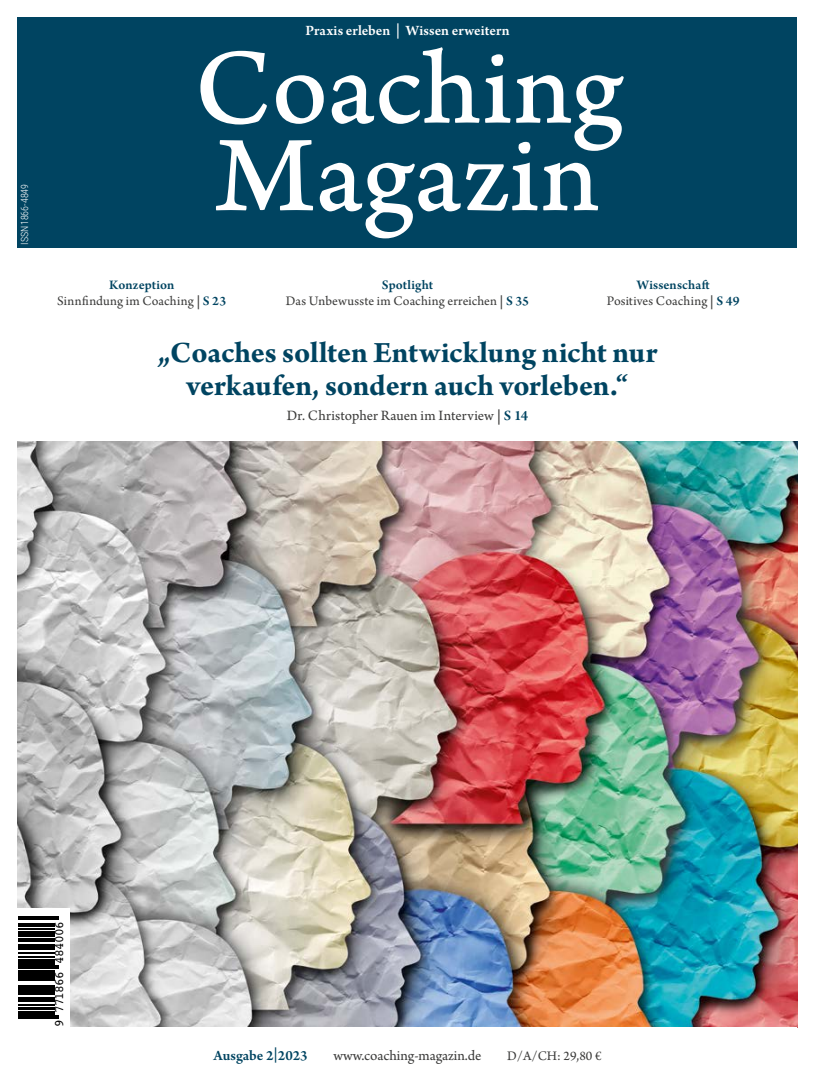
<style>
.page{position:relative;width:815px;height:1081px;background:#fff}
.page>*{position:absolute;margin:0;border:0;box-sizing:border-box;transform-origin:0 0}
.t1{font:112.5px/87.5px "Arno Pro Caption";color:#fff}
.t2{font:700 31.25px/33.8px "Arno Pro";letter-spacing:-.005em;color:#004461;text-align:center}
.t3{font:15px "Arno Pro";color:#3a3a39}
.t4{font:600 15px "Arno Pro";color:#fff}
.t5{font:600 15px "Arno Pro";color:#004461}
.t6{font:13.75px/16.5px "Arno Pro";letter-spacing:.005em;color:#3a3a39;text-align:center}
.t7{font:12.88px "Courier";letter-spacing:-.06em;color:#000}
.t8{font:300 10px "Roboto Condensed";color:#fff}
.s1{font-weight:600;color:#004461}
.s2{font-weight:600}
</style>
<div class="page">
<div style="left:18px;top:18px;width:779px;height:230px;background:#004461"></div>
<img style="left:18px;top:442px;width:779px;height:585px">
<svg style="left:18px;top:908px;width:52px;height:119px"></svg>
<hr style="left:18px;top:1017px;width:41px;height:1px;background:#000">
<hr style="left:18px;top:1015px;width:41px;height:1px;background:#000">
<hr style="left:18px;top:1011px;width:36px;height:3px;background:#000">
<hr style="left:18px;top:1007px;width:36px;height:3px;background:#000">
<hr style="left:18px;top:1004px;width:36px;height:1px;background:#000">
<hr style="left:18px;top:1000px;width:36px;height:1px;background:#000">
<hr style="left:18px;top:997px;width:36px;height:2px;background:#000">
<hr style="left:18px;top:992px;width:36px;height:3px;background:#000">
<hr style="left:18px;top:989px;width:36px;height:2px;background:#000">
<hr style="left:18px;top:985px;width:36px;height:3px;background:#000">
<hr style="left:18px;top:979px;width:36px;height:2px;background:#000">
<hr style="left:18px;top:977px;width:36px;height:1px;background:#000">
<hr style="left:18px;top:975px;width:36px;height:1px;background:#000">
<hr style="left:18px;top:970px;width:36px;height:4px;background:#000">
<hr style="left:18px;top:968px;width:41px;height:1px;background:#000">
<hr style="left:18px;top:965px;width:41px;height:2px;background:#000">
<hr style="left:18px;top:963px;width:36px;height:1px;background:#000">
<hr style="left:18px;top:959px;width:36px;height:3px;background:#000">
<hr style="left:18px;top:956px;width:36px;height:1px;background:#000">
<hr style="left:18px;top:953px;width:36px;height:1px;background:#000">
<hr style="left:18px;top:948px;width:36px;height:1px;background:#000">
<hr style="left:18px;top:944px;width:36px;height:3px;background:#000">
<hr style="left:18px;top:939px;width:36px;height:3px;background:#000">
<hr style="left:18px;top:935px;width:36px;height:1px;background:#000">
<hr style="left:18px;top:931px;width:36px;height:3px;background:#000">
<hr style="left:18px;top:928px;width:36px;height:1px;background:#000">
<hr style="left:18px;top:926px;width:36px;height:1px;background:#000">
<hr style="left:18px;top:923px;width:36px;height:2px;background:#000">
<hr style="left:18px;top:918px;width:41px;height:1px;background:#000">
<hr style="left:18px;top:916px;width:41px;height:1px;background:#000">
<p class="t8" style="left:17px;top:244px;width:62px;rotate:-90deg">ISSN 1866-4849</p>
<p class="t4" style="left:305px;top:22px;width:206px">Praxis erleben | Wissen erweitern</p>
<h1 class="t1" style="left:194px;top:49px;width:432px">Coaching<br>Magazin</h1>
<p class="t6" style="left:57px;top:277px;width:170px"><span class="s1">Konzeption<br></span>Sinnfindung im Coaching <span class="s2">|</span> <span class="s1">S 23</span></p>
<p class="t6" style="left:607px;top:277px;width:134px"><span class="s1">Wissenschaft<br></span>Positives Coaching <span class="s2">|</span> <span class="s1">S 49</span></p>
<p class="t6" style="left:286px;top:277px;width:245px"><span class="s1">Spotlight<br></span>Das Unbewusste im Coaching erreichen <span class="s2">|</span> <span class="s1">S 35</span></p>
<h2 class="t2" style="left:158px;top:337px;width:501px">„Coaches sollten Entwicklung nicht nur verkaufen, sondern auch vorleben.“</h2>
<p class="t3" style="left:287px;top:407px;width:243px">Dr. Christopher Rauen im Interview <span class="s2">|</span> <span class="s1">S 14</span></p>
<p class="t7" style="left:49px;top:1027px;width:107px;rotate:-90deg">9 771866 484006</p>
<p class="t5" style="left:214px;top:1046px;width:96px">Ausgabe 2|2023</p>
<p class="t3" style="left:333px;top:1046px;width:150px">www.coaching-magazin.de</p>
<p class="t6" style="left:507px;top:1048px;width:96px">D/A/CH: 29,80 €</p>
</div>
